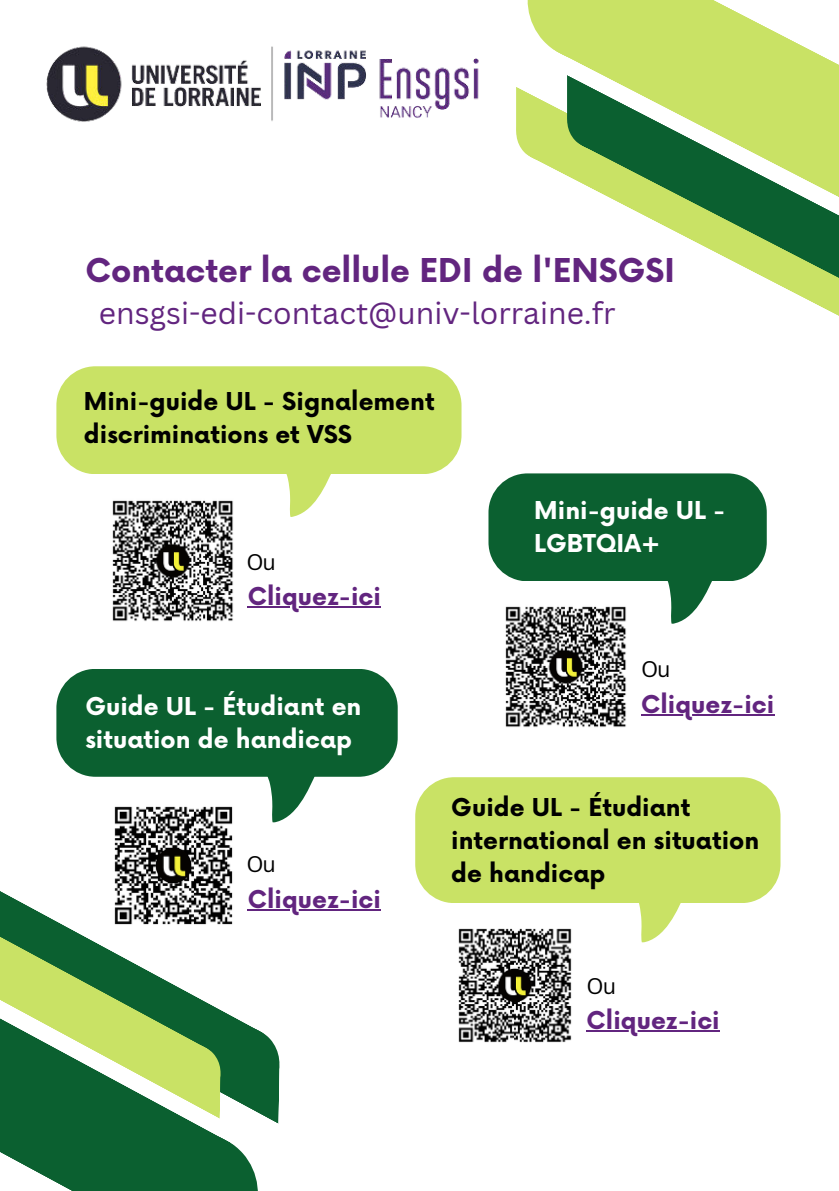
<style>
.page{position:relative;width:839px;height:1191px;background:#fff}
.page>*{position:absolute;margin:0;border:0;box-sizing:border-box;transform-origin:0 0}
.t1{font:700 32px "Now";color:#62257f}
.t2{font:30px "Canva Sans";color:#62257f}
.t3{font:700 24px/33px "Now";color:#000}
.t4{font:700 24px/33px "Now";color:#fff}
.t5{font:700 24px "Now";color:#62257f}
.t6{font:22px "Canva Sans";letter-spacing:-.05em;color:#000}
</style>
<div class="page">
<div style="left:488px;top:473px;width:278px;height:108px;background:#0b6030;border-radius:39px"></div>
<svg style="left:0;top:891px;width:44px;height:24px"></svg>
<svg style="left:0;top:915px;width:144px;height:54px;fill:#0b6030"></svg>
<svg style="left:0;top:969px;width:231px;height:56px"></svg>
<svg style="left:0;top:1025px;width:280px;height:166px"></svg>
<img style="left:458px;top:928px;width:114px;height:115px">
<div style="left:56px;top:366px;width:405px;height:108px;background:#c9e265;border-radius:39px"></div>
<img style="left:112px;top:500px;width:121px;height:121px">
<img style="left:505px;top:606px;width:121px;height:121px">
<svg style="left:754px;top:272px;width:84px;height:44px"></svg>
<svg style="left:651px;top:219px;width:187px;height:53px"></svg>
<svg style="left:555px;top:162px;width:283px;height:57px"></svg>
<svg style="left:516px;top:0;width:322px;height:162px"></svg>
<div style="left:527px;top:0;width:121px;height:52px;background:#c9e265"></div>
<img style="left:46px;top:46px;width:433px;height:76px">
<hr style="left:248px;top:910px;width:133px;height:1px;background:#62257f">
<div style="left:415px;top:777px;width:365px;height:126px;background:#c9e265;border-radius:39px"></div>
<div style="left:56px;top:669px;width:341px;height:108px;background:#0b6030;border-radius:39px"></div>
<svg style="left:667px;top:562px;width:95px;height:62px"></svg>
<svg style="left:286px;top:471px;width:151px;height:46px"></svg>
<svg style="left:639px;top:881px;width:138px;height:62px"></svg>
<svg style="left:229px;top:761px;width:190px;height:62px"></svg>
<img style="left:110px;top:803px;width:125px;height:124px">
<hr style="left:586px;top:1030px;width:133px;height:2px;background:#62257f">
<hr style="left:248px;top:607px;width:133px;height:1px;background:#62257f">
<hr style="left:641px;top:714px;width:133px;height:2px;background:#62257f">
<h1 class="t1" style="left:85px;top:247px;width:591px">Contacter la cellule EDI de l'ENSGSI</h1>
<p class="t2" style="left:99px;top:296px;width:518px">ensgsi-edi-contact@univ-lorraine.fr</p>
<p class="t3" style="left:84px;top:384px;width:352px">Mini-guide UL - Signalement discriminations et VSS</p>
<p class="t6" style="left:246px;top:549px;width:31px">Ou</p>
<p class="t5" style="left:248px;top:578px;width:135px">Cliquez-ici</p>
<p class="t4" style="left:85px;top:689px;width:277px">Guide UL - Étudiant en situation de handicap</p>
<p class="t6" style="left:246px;top:851px;width:31px">Ou</p>
<p class="t5" style="left:248px;top:882px;width:135px">Cliquez-ici</p>
<p class="t4" style="left:534px;top:493px;width:192px">Mini-guide UL -<br>LGBTQIA+</p>
<p class="t6" style="left:641px;top:656px;width:31px">Ou</p>
<p class="t5" style="left:641px;top:686px;width:135px">Cliquez-ici</p>
<p class="t3" style="left:451px;top:790px;width:309px">Guide UL - Étudiant international en situation de handicap</p>
<p class="t6" style="left:586px;top:973px;width:31px">Ou</p>
<p class="t5" style="left:586px;top:1002px;width:135px">Cliquez-ici</p>
</div>
